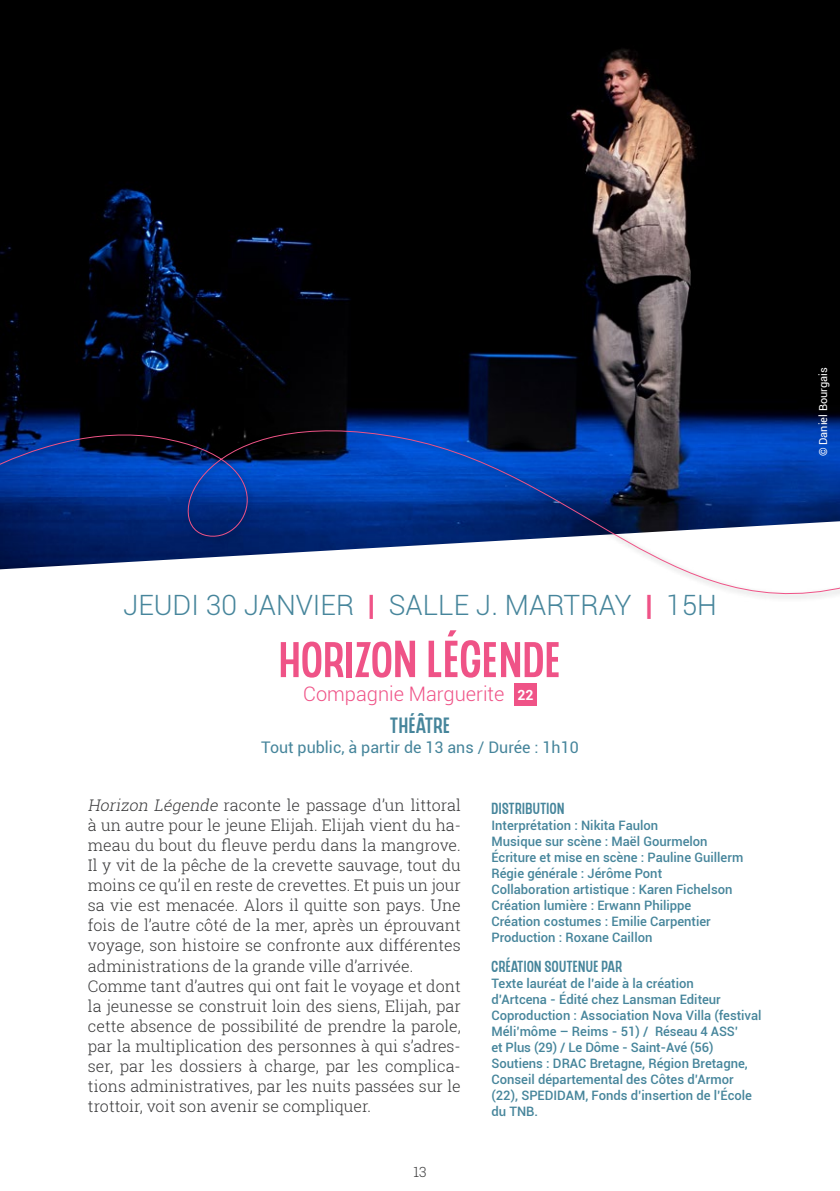
<style>
.page{position:relative;width:840px;height:1191px;background:#fff}
.page>*{position:absolute;margin:0;border:0;box-sizing:border-box;transform-origin:0 0}
.t1{font:50px "CHEDROS";letter-spacing:.02em;color:#ef5387}
.t2{font:300 28px "Roboto";color:#46859b}
.t3{font:22px "CHEDROS";letter-spacing:.03em;color:#46859b}
.t4{font:300 20px "Roboto";color:#ef5387}
.t5{font:300 16px/20px "Roboto Slab";color:#383839}
.t6{font:16px "Roboto";color:#46859b}
.t7{font:16px "CHEDROS";letter-spacing:.03em;color:#46859b}
.t8{font:300 14px "Roboto Slab";color:#383839}
.t9{font:500 13px/16px "Roboto";color:#46859b}
.t10{font:11px "Roboto";color:#fff}
.s1{font-weight:900;color:#ef5387}
.s2{font-size:52px}
.s3{font-weight:700;font-size:14px;color:#fff}
.s4{font-style:italic}
</style>
<div class="page">
<img style="left:0;top:0;width:839px;height:400px">
<div style="left:513px;top:682px;width:23px;height:23px;background:#ef5387"></div>
<svg style="left:0;top:400px;width:839px;height:199px"></svg>
<h2 class="t2" style="left:123px;top:586px;width:595px">JEUDI 30 JANVIER <span class="s1">|</span> SALLE J. MARTRAY <span class="s1">|</span> 15H</h2>
<h1 class="t1" style="left:279px;top:641px;width:283px">HORIZO<span class="s2">N LÉG</span>ENDE</h1>
<p class="t4" style="left:303px;top:680px;width:231px">Compagnie Marguerite <span class="s3">22</span></p>
<h3 class="t3" style="left:390px;top:717px;width:61px">THÉÂTRE</h3>
<p class="t6" style="left:261px;top:736px;width:319px">Tout public, à partir de 13 ans / Durée : 1h10</p>
<p class="t5" style="left:88px;top:795px;width:374px"><span class="s4">Horizon Légende</span> raconte le passage d’un littoral à un autre pour le jeune Elijah. Elijah vient du ha&shy;meau du bout du fleuve perdu dans la mangrove.<br>Il y vit de la pêche de la crevette sauvage, tout du moins ce qu’il en reste de crevettes. Et puis un jour sa vie est menacée. Alors il quitte son pays. Une fois de l’autre côté de la mer, après un éprouvant voyage, son histoire se confronte aux différentes administrations de la grande ville d’arrivée.<br>Comme tant d’autres qui ont fait le voyage et dont la jeunesse se construit loin des siens, Elijah, par cette absence de possibilité de prendre la parole, par la multiplication des personnes à qui s’adres&shy;ser, par les dossiers à charge, par les complica&shy;tions administratives, par les nuits passées sur le trottoir, voit son avenir se compliquer.</p>
<p class="t8" style="left:413px;top:1162px;width:15px">13</p>
<p class="t7" style="left:491px;top:802px;width:74px">DISTRIBUTION</p>
<p class="t9" style="left:491px;top:817px;width:253px">Interprétation : Nikita Faulon<br>Musique sur scène : Maël Gourmelon Écriture et mise en scène : Pauline Guillerm Régie générale : Jérôme Pont Collaboration artistique : Karen Fichelson Création lumière : Erwann Philippe Création costumes : Emilie Carpentier Production : Roxane Caillon</p>
<p class="t7" style="left:491px;top:960px;width:132px">CRÉATION SOUTENUE PAR</p>
<p class="t9" style="left:491px;top:975px;width:271px">Texte lauréat de l’aide à la création<br>d’Artcena - Édité chez Lansman Editeur Coproduction : Association Nova Villa (festival Méli’môme – Reims - 51) / Réseau 4 ASS’<br>et Plus (29) / Le Dôme - Saint-Avé (56)<br>Soutiens : DRAC Bretagne, Région Bretagne, Conseil départemental des Côtes d’Armor (22), SPEDIDAM, Fonds d’insertion de l’École du TNB.</p>
<p class="t10" style="left:815px;top:456px;width:91px;rotate:-90deg">© Daniel Bourgais</p>
</div>
